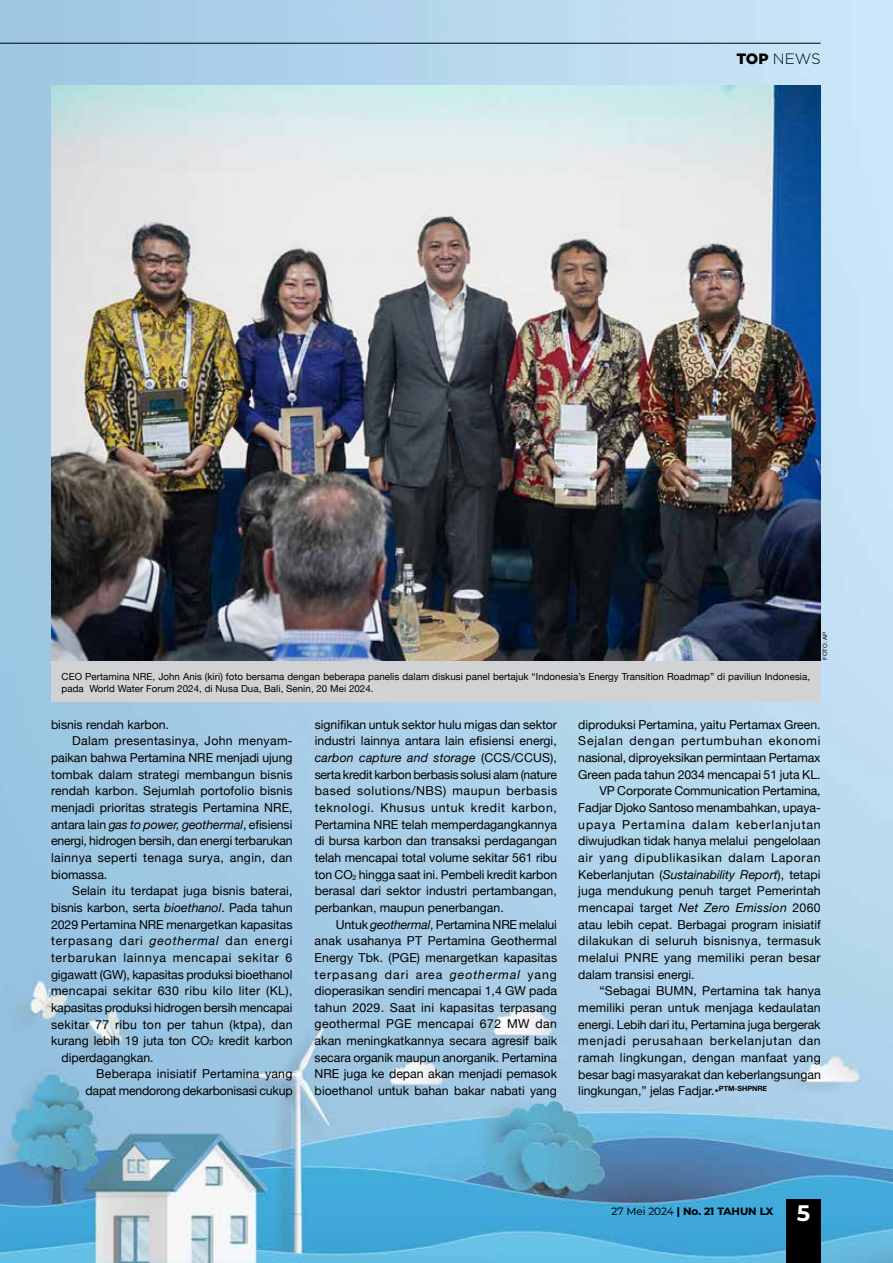
<style>
.page{position:relative;width:893px;height:1263px;background:#fff}
.page>*{position:absolute;margin:0;border:0;box-sizing:border-box;transform-origin:0 0}
.t1{font:300 15px "Gotham";color:#000}
.t2{font:12.3px/16.6px "Helvetica Neue";color:#000;text-align:justify}
.t3{font:12.3px "Helvetica Neue";letter-spacing:.03em;color:#000}
.t4{font:12.3px "Helvetica Neue";letter-spacing:.025em;color:#000}
.t5{font:12.3px "Helvetica Neue";letter-spacing:.055em;color:#000}
.t6{font:12.3px "Helvetica Neue";letter-spacing:.07em;color:#000}
.t7{font:12.3px "Helvetica Neue";letter-spacing:.06em;color:#000}
.t8{font:italic 12.3px "Helvetica Neue";letter-spacing:-.005em;color:#000}
.t9{font:12.3px "Helvetica Neue";letter-spacing:.02em;color:#000}
.t10{font:700 10.5px "Montserrat";color:#000101}
.t11{font:9.75px/11.7px "Helvetica Neue";letter-spacing:.005em;color:#000}
.t12{font:6px "Arial";color:#000}
.s1{font-weight:900}
.s2{font-style:normal}
.s3{font-style:italic}
.s4{font-size:7.2px}
.s5{font-weight:400;color:#000}
.s6{font-size:22.5px;color:#fff}
</style>
<div class="page">
<img style="left:0;top:0;width:893px;height:1263px">
<hr style="left:0;top:43px;width:821px;height:1px;background:#000101">
<div style="left:786px;top:1199px;width:35px;height:64px;background:#000"></div>
<img style="left:51px;top:85px;width:770px;height:576px">
<div style="left:51px;top:661px;width:770px;height:40px;background:#d1d2d4"></div>
<p class="t1" style="left:736px;top:49px;width:86px"><span class="s1">TOP</span> NEWS</p>
<p class="t11" style="left:62px;top:671px;width:750px">CEO Pertamina NRE, John Anis (kiri) foto bersama dengan beberapa panelis dalam diskusi panel bertajuk “Indonesia’s Energy Transition Roadmap” di paviliun Indonesia, pada World Water Forum 2024, di Nusa Dua, Bali, Senin, 20 Mei 2024.</p>
<p class="t12" style="left:821px;top:660px;width:29px;rotate:-90deg">FOTO: AP</p>
<p class="t2" style="left:51px;top:717px;width:119px">bisnis rendah karbon.</p>
<p class="t3" style="left:72px;top:732px;width:221px">Dalam presentasinya, John menyam-</p>
<p class="t2" style="left:51px;top:750px;width:243px">paikan bahwa Pertamina NRE menjadi ujung</p>
<p class="t2" style="left:51px;top:767px;width:243px">tombak dalam strategi membangun bisnis</p>
<p class="t2" style="left:51px;top:783px;width:243px">rendah karbon. Sejumlah portofolio bisnis</p>
<p class="t2" style="left:51px;top:800px;width:243px">menjadi prioritas strategis Pertamina NRE,</p>
<p class="t8" style="left:51px;top:815px;width:243px"><span class="s2">antara lain</span> gas to power, geothermal<span class="s2">, efisiensi</span></p>
<p class="t2" style="left:51px;top:833px;width:243px">energi, hidrogen bersih, dan energi terbarukan</p>
<p class="t3" style="left:51px;top:849px;width:243px">lainnya seperti tenaga surya, angin, dan</p>
<p class="t2" style="left:51px;top:867px;width:58px">biomassa.</p>
<p class="t2" style="left:72px;top:883px;width:222px">Selain itu terdapat juga bisnis baterai,</p>
<p class="t2" style="left:51px;top:900px;width:243px">bisnis karbon, serta <span class="s3">bioethanol</span>. Pada tahun</p>
<p class="t2" style="left:51px;top:916px;width:243px">2029 Pertamina NRE menargetkan kapasitas</p>
<p class="t6" style="left:51px;top:932px;width:243px">terpasang dari <span class="s3">geothermal</span> dan energi</p>
<p class="t7" style="left:51px;top:949px;width:243px">terbarukan lainnya mencapai sekitar 6</p>
<p class="t2" style="left:51px;top:966px;width:243px">gigawatt (GW), kapasitas produksi bioethanol</p>
<p class="t3" style="left:51px;top:982px;width:243px">mencapai sekitar 630 ribu kilo liter (KL),</p>
<p class="t2" style="left:51px;top:1000px;width:243px">kapasitas produksi hidrogen bersih mencapai</p>
<p class="t4" style="left:51px;top:1015px;width:243px">sekitar 77 ribu ton per tahun (ktpa), dan</p>
<p class="t2" style="left:51px;top:1033px;width:243px">kurang lebih 19 juta ton CO<span class="s4">2</span> kredit karbon</p>
<p class="t2" style="left:62px;top:1050px;width:94px">diperdagangkan.</p>
<p class="t2" style="left:96px;top:1066px;width:198px">Beberapa inisiatif Pertamina yang</p>
<p class="t2" style="left:86px;top:1083px;width:209px">dapat mendorong dekarbonisasi cukup</p>
<p class="t2" style="left:315px;top:717px;width:244px">signifikan untuk sektor hulu migas dan sektor industri lainnya antara lain efisiensi energi, <span class="s3">carbon capture and storage</span> (CCS/CCUS), serta kredit karbon berbasis solusi alam (nature based solutions/NBS) maupun berbasis teknologi. Khusus untuk kredit karbon, Pertamina NRE telah memperdagangkannya di bursa karbon dan transaksi perdagangan telah mencapai total volume sekitar 561 ribu ton CO<sub>2</sub> hingga saat ini. Pembeli kredit karbon berasal dari sektor industri pertambangan, perbankan, maupun penerbangan.</p>
<p class="t2" style="left:315px;top:916px;width:244px;text-indent:21px">Untuk <span class="s3">geothermal</span>, Pertamina NRE melalui anak usahanya PT Pertamina Geothermal Energy Tbk. (PGE) menargetkan kapasitas terpasang dari area <span class="s3">geothermal</span> yang dioperasikan sendiri mencapai 1,4 GW pada tahun 2029. Saat ini kapasitas terpasang geothermal PGE mencapai 672 MW dan akan meningkatkannya secara agresif baik secara organik maupun anorganik. Pertamina NRE juga ke depan akan menjadi pemasok bioethanol untuk bahan bakar nabati yang</p>
<p class="t2" style="left:578px;top:717px;width:244px">diproduksi Pertamina, yaitu Pertamax Green.</p>
<p class="t7" style="left:578px;top:732px;width:244px">Sejalan dengan pertumbuhan ekonomi</p>
<p class="t2" style="left:578px;top:750px;width:244px">nasional, diproyeksikan permintaan Pertamax</p>
<p class="t2" style="left:578px;top:767px;width:244px">Green pada tahun 2034 mencapai 51 juta KL.</p>
<p class="t2" style="left:600px;top:783px;width:223px">VP Corporate Communication Pertamina,</p>
<p class="t2" style="left:578px;top:800px;width:244px">Fadjar Djoko Santoso menambahkan, upaya-</p>
<p class="t6" style="left:578px;top:815px;width:244px">upaya Pertamina dalam keberlanjutan</p>
<p class="t2" style="left:578px;top:833px;width:244px">diwujudkan tidak hanya melalui pengelolaan</p>
<p class="t5" style="left:578px;top:849px;width:244px">air yang dipublikasikan dalam Laporan</p>
<p class="t2" style="left:578px;top:867px;width:244px">Keberlanjutan (<span class="s3">Sustainability Report</span>), tetapi</p>
<p class="t2" style="left:578px;top:883px;width:244px">juga mendukung penuh target Pemerintah</p>
<p class="t9" style="left:578px;top:899px;width:244px">mencapai target <span class="s3">Net Zero Emission</span> 2060</p>
<p class="t2" style="left:578px;top:916px;width:244px">atau lebih cepat. Berbagai program inisiatif</p>
<p class="t3" style="left:578px;top:932px;width:244px">dilakukan di seluruh bisnisnya, termasuk</p>
<p class="t4" style="left:578px;top:949px;width:244px">melalui PNRE yang memiliki peran besar</p>
<p class="t2" style="left:578px;top:966px;width:118px">dalam transisi energi.</p>
<p class="t2" style="left:600px;top:983px;width:223px">“Sebagai BUMN, Pertamina tak hanya</p>
<p class="t2" style="left:578px;top:1000px;width:244px">memiliki peran untuk menjaga kedaulatan</p>
<p class="t2" style="left:578px;top:1016px;width:244px">energi. Lebih dari itu, Pertamina juga bergerak</p>
<p class="t5" style="left:578px;top:1032px;width:244px">menjadi perusahaan berkelanjutan dan</p>
<p class="t4" style="left:578px;top:1048px;width:244px">ramah lingkungan, dengan manfaat yang</p>
<p class="t2" style="left:578px;top:1066px;width:244px">besar bagi masyarakat dan keberlangsungan</p>
<p class="t2" style="left:578px;top:1083px;width:190px">lingkungan,” jelas Fadjar.•<sup>PTM-SHPNRE</sup></p>
<p class="t10" style="left:611px;top:1204px;width:200px"><span class="s5">27 Mei 2024</span> | No. 21 TAHUN LX <span class="s6">5</span></p>
</div>
